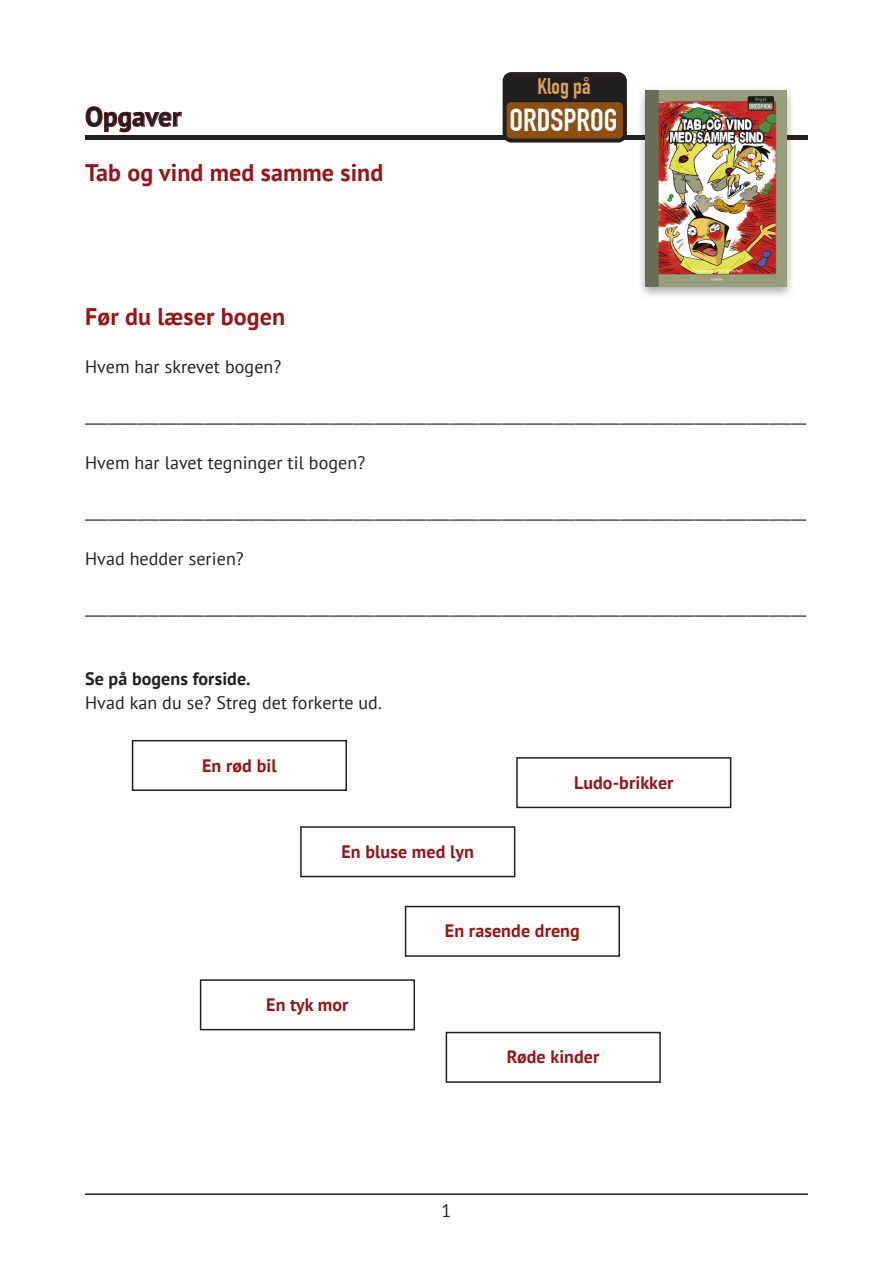
<style>
.page{position:relative;width:893px;height:1263px;background:#fff}
.page>*{position:absolute;margin:0;border:0;box-sizing:border-box;transform-origin:0 0}
.t1{font:700 31.2px "DIN Condensed";color:#fff}
.t2{font:700 27px "PT Sans";color:#231f20}
.Rubrik{font:700 24px "PT Sans";letter-spacing:.005em;color:#961619}
.t3{font:700 22.2px "DIN Condensed";color:#dca064}
.Brødtekst{font:18px "PT Sans";letter-spacing:.005em;color:#231f20}
.Ord_i_kasse{font:700 18px "PT Sans";letter-spacing:.005em;color:#961619}
.Mellemrubrik{font:700 18px "PT Sans";letter-spacing:.005em;color:#231f20}
</style>
<div class="page">
<hr style="left:85px;top:1193px;width:723px;height:2px;background:#231f20">
<hr style="left:85px;top:136px;width:723px;height:4px;background:#231f20">
<svg style="left:85px;top:106px;width:97px;height:27px"></svg>
<div style="left:636px;top:86px;width:160px;height:213px;background:#231f20;opacity:.4"></div>
<img style="left:645px;top:90px;width:142px;height:196px">
<div style="left:503px;top:72px;width:124px;height:71px;background:#231f20;border-radius:9px"></div>
<div style="left:507px;top:102px;width:116px;height:37px;background:#8c5014;border-radius:4px"></div>
<div style="left:516px;top:757px;width:215px;height:51px;border:2px solid #231f20"></div>
<div style="left:405px;top:906px;width:215px;height:51px;border:2px solid #231f20"></div>
<div style="left:200px;top:979px;width:215px;height:51px;border:2px solid #231f20"></div>
<div style="left:446px;top:1032px;width:215px;height:51px;border:2px solid #231f20"></div>
<div style="left:300px;top:826px;width:215px;height:51px;border:2px solid #231f20"></div>
<div style="left:132px;top:740px;width:215px;height:51px;border:2px solid #231f20"></div>
<h2 class="t2" style="left:85px;top:99px;width:98px">Opgaver</h2>
<p class="Rubrik" style="left:85px;top:157px;width:300px">Tab og vind med samme sind</p>
<p class="Rubrik" style="left:85px;top:301px;width:202px">Før du læser bogen</p>
<p class="Brødtekst" style="left:85px;top:355px;width:198px">Hvem har skrevet bogen?</p>
<p class="t3" style="left:538px;top:74px;width:54px">Klog på</p>
<h1 class="t1" style="left:510px;top:102px;width:110px">ORDSPROG</h1>
<p class="Brødtekst" style="left:85px;top:403px;width:723px">_________________________________________________________________________________________________</p>
<p class="Brødtekst" style="left:85px;top:451px;width:282px">Hvem har lavet tegninger til bogen?</p>
<p class="Brødtekst" style="left:85px;top:499px;width:723px">_________________________________________________________________________________________________</p>
<p class="Brødtekst" style="left:85px;top:547px;width:160px">Hvad hedder serien?</p>
<p class="Brødtekst" style="left:85px;top:595px;width:723px">_________________________________________________________________________________________________</p>
<p class="Mellemrubrik" style="left:85px;top:667px;width:167px">Se på bogens forside.</p>
<p class="Brødtekst" style="left:85px;top:691px;width:298px">Hvad kan du se? Streg det forkerte ud.</p>
<p class="Ord_i_kasse" style="left:202px;top:753px;width:76px">En rød bil</p>
<p class="Ord_i_kasse" style="left:341px;top:840px;width:134px">En bluse med lyn</p>
<p class="Ord_i_kasse" style="left:574px;top:770px;width:101px">Ludo-brikker</p>
<p class="Ord_i_kasse" style="left:445px;top:919px;width:136px">En rasende dreng</p>
<p class="Ord_i_kasse" style="left:266px;top:993px;width:84px">En tyk mor</p>
<p class="Brødtekst" style="left:442px;top:1199px;width:11px">1</p>
<p class="Ord_i_kasse" style="left:507px;top:1045px;width:94px">Røde kinder</p>
</div>
